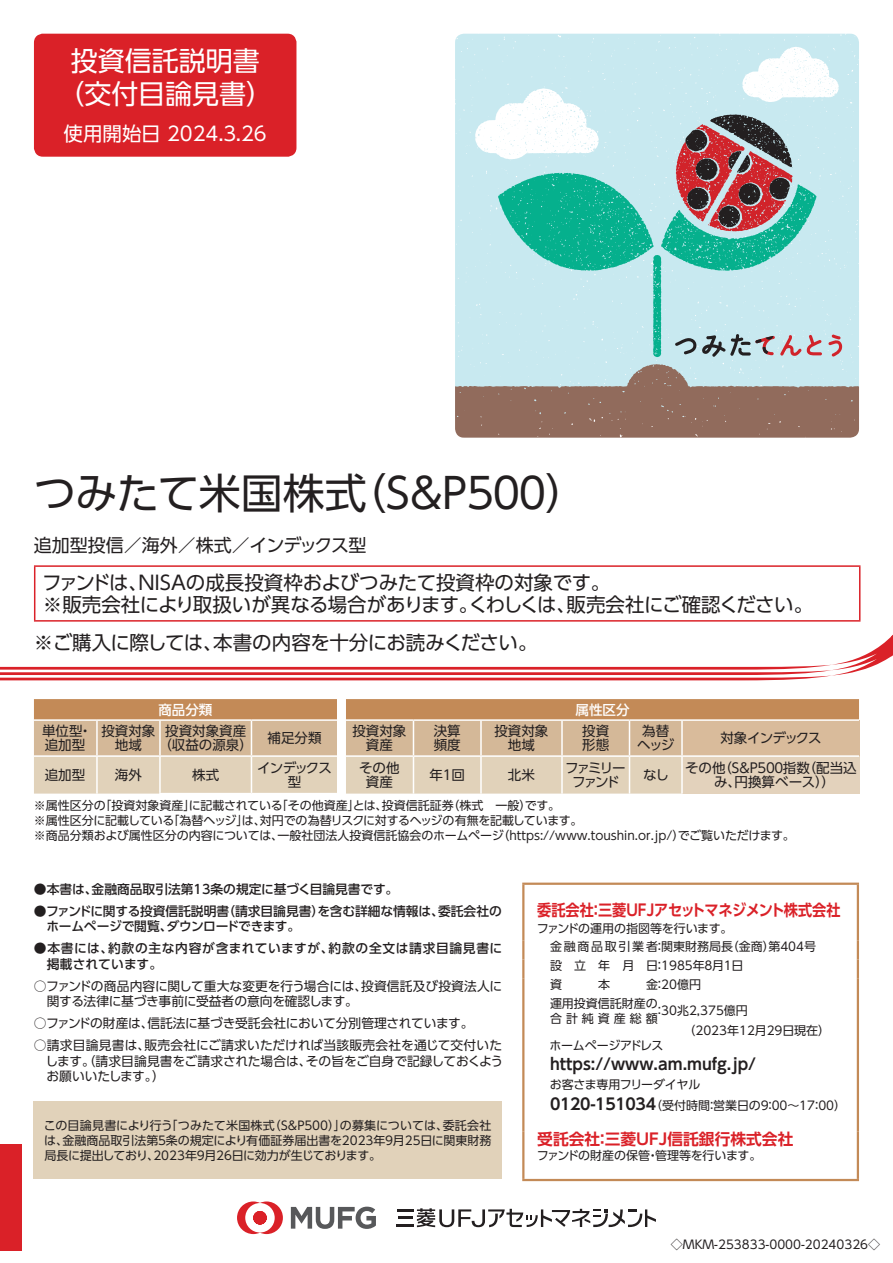
<style>
.page{position:relative;width:893px;height:1263px;background:#fff}
.page>*{position:absolute;margin:0;border:0;box-sizing:border-box;transform-origin:0 0}
.t1{font:42px "UD Shin Go Pro";letter-spacing:-.015em;color:#231f20}
.t2{font:27px/33px "UD Shin Go Pro";color:#fff;text-align:center}
.t3{font:19.5px/22.5px "UD Shin Go Pro";letter-spacing:-.025em;color:#231f20}
.t4{font:19.5px "UD Shin Go Pro";color:#fff}
.t5{font:18px "UD Shin Go Pro";letter-spacing:-.015em;color:#231f20}
.t6{font:700 15.75px "UD Shin Go Pro De";letter-spacing:-.045em;color:#da2128;scale:.9 1}
.t7{font:700 15.75px "UD Shin Go Pro De";color:#231f20}
.t8{font:700 15.75px "UD Shin Go Pro De";letter-spacing:-.01em;color:#da2128}
.t9{font:13.5px/13.5px "UD Shin Go Pro";color:#231f20;text-align:center}
.t10{font:13.5px/13.5px "UD Shin Go Pro";letter-spacing:-.145em;color:#231f20;text-align:center}
.t11{font:500 13.5px "UD Shin Go Pro";color:#fff}
.t12{font:13.5px "UD Shin Go Pro";letter-spacing:-.06em;color:#231f20}
.t13{font:12.75px/15.8px "UD Shin Go Pro";letter-spacing:-.01em;color:#231f20}
.t14{font:500 12.75px/15.8px "UD Shin Go Pro";color:#231f20}
.t15{font:500 12.75px/15.8px "UD Shin Go Pro";letter-spacing:.045em;color:#231f20}
.t16{font:12px/15px "UD Shin Go Pro";color:#231f20}
.t17{font:12px "UD Shin Go Pro";letter-spacing:-.03em;color:#231f20}
.t18{font:12px "UD Shin Go Pro";letter-spacing:.335em;color:#231f20}
.s1{font-family:"UD Shin Go Pro De";font-weight:700;font-size:15.75px}
</style>
<div class="page">
<svg style="left:0;top:621px;width:893px;height:59px"></svg>
<hr style="left:34px;top:565px;width:826px;height:2px;background:#da2128">
<hr style="left:34px;top:567px;width:1px;height:53px;background:#da2128">
<hr style="left:859px;top:567px;width:1px;height:53px;background:#da2128">
<hr style="left:34px;top:620px;width:826px;height:2px;background:#da2128">
<div style="left:34px;top:1101px;width:468px;height:78px;background:#e1d2ba"></div>
<div style="left:0;top:1144px;width:21px;height:107px;background:#da2128"></div>
<svg style="left:34px;top:699px;width:825px;height:95px"></svg>
<div style="left:682px;top:756px;width:177px;height:38px;background:#e3d2bc"></div>
<hr style="left:160px;top:719px;width:91px;height:2px;background:#fff">
<hr style="left:159px;top:721px;width:2px;height:34px;background:#fff">
<hr style="left:159px;top:757px;width:2px;height:36px;background:#fff">
<hr style="left:159px;top:793px;width:92px;height:1px;background:#fff">
<hr style="left:34px;top:719px;width:63px;height:2px;background:#fff">
<hr style="left:97px;top:719px;width:63px;height:2px;background:#fff">
<hr style="left:96px;top:721px;width:2px;height:34px;background:#fff">
<hr style="left:251px;top:719px;width:86px;height:2px;background:#fff">
<hr style="left:251px;top:721px;width:1px;height:34px;background:#fff">
<hr style="left:346px;top:719px;width:67px;height:2px;background:#fff">
<hr style="left:413px;top:719px;width:68px;height:2px;background:#fff">
<hr style="left:413px;top:721px;width:1px;height:34px;background:#fff">
<hr style="left:481px;top:719px;width:81px;height:2px;background:#fff">
<hr style="left:480px;top:721px;width:2px;height:34px;background:#fff">
<hr style="left:562px;top:719px;width:67px;height:2px;background:#fff">
<hr style="left:561px;top:721px;width:2px;height:34px;background:#fff">
<hr style="left:629px;top:719px;width:53px;height:2px;background:#fff">
<hr style="left:629px;top:721px;width:1px;height:34px;background:#fff">
<hr style="left:682px;top:719px;width:177px;height:2px;background:#fff">
<hr style="left:681px;top:721px;width:2px;height:34px;background:#fff">
<hr style="left:34px;top:755px;width:63px;height:2px;background:#fff">
<hr style="left:97px;top:755px;width:63px;height:2px;background:#fff">
<hr style="left:96px;top:757px;width:2px;height:37px;background:#fff">
<hr style="left:160px;top:755px;width:91px;height:2px;background:#fff">
<hr style="left:251px;top:755px;width:86px;height:2px;background:#fff">
<hr style="left:251px;top:757px;width:1px;height:36px;background:#fff">
<hr style="left:346px;top:755px;width:67px;height:2px;background:#fff">
<hr style="left:413px;top:755px;width:68px;height:2px;background:#fff">
<hr style="left:413px;top:757px;width:1px;height:37px;background:#fff">
<hr style="left:481px;top:755px;width:81px;height:2px;background:#fff">
<hr style="left:480px;top:757px;width:2px;height:37px;background:#fff">
<hr style="left:562px;top:755px;width:67px;height:2px;background:#fff">
<hr style="left:561px;top:757px;width:2px;height:37px;background:#fff">
<hr style="left:629px;top:755px;width:53px;height:2px;background:#fff">
<hr style="left:629px;top:757px;width:1px;height:37px;background:#fff">
<hr style="left:682px;top:755px;width:177px;height:2px;background:#fff">
<hr style="left:681px;top:757px;width:2px;height:37px;background:#fff">
<hr style="left:251px;top:793px;width:86px;height:1px;background:#fff">
<div style="left:35px;top:35px;width:260px;height:120px;background:#da2128;border-radius:8px"></div>
<div style="left:34px;top:34px;width:262px;height:123px;border:3px solid #da2128;border-radius:8px"></div>
<div style="left:455px;top:34px;width:404px;height:330px;background:#c8e9f0"></div>
<svg style="left:455px;top:364px;width:404px;height:74px"></svg>
<svg style="left:475px;top:47px;width:368px;height:310px"></svg>
<hr style="left:396px;top:1224px;width:18px;height:3px;background:#231f20">
<svg style="left:397px;top:1208px;width:259px;height:19px"></svg>
<svg style="left:291px;top:1206px;width:85px;height:23px"></svg>
<svg style="left:237px;top:1201px;width:46px;height:33px"></svg>
<hr style="left:522px;top:882px;width:337px;height:3px;background:#c38a57">
<hr style="left:522px;top:885px;width:2px;height:56px;background:#c38a57">
<hr style="left:857px;top:885px;width:2px;height:56px;background:#c38a57">
<svg style="left:522px;top:941px;width:2px;height:56px"></svg>
<svg style="left:857px;top:941px;width:2px;height:56px"></svg>
<hr style="left:522px;top:997px;width:2px;height:27px;background:#c38a57">
<hr style="left:857px;top:997px;width:2px;height:27px;background:#c38a57">
<svg style="left:522px;top:1024px;width:2px;height:15px"></svg>
<svg style="left:857px;top:1024px;width:2px;height:15px"></svg>
<hr style="left:522px;top:1039px;width:2px;height:92px;background:#c38a57">
<hr style="left:857px;top:1039px;width:2px;height:92px;background:#c38a57">
<hr style="left:522px;top:1131px;width:2px;height:48px;background:#c38a57">
<hr style="left:857px;top:1131px;width:2px;height:48px;background:#c38a57">
<hr style="left:522px;top:1179px;width:337px;height:2px;background:#c38a57">
<h2 class="t2" style="left:57px;top:43px;width:217px">投資信託説明書（交付目論見書）</h2>
<h3 class="t4" style="left:64px;top:118px;width:205px">使用開始日 2024.３.26</h3>
<h1 class="t1" style="left:34px;top:459px;width:555px">つみたて米国株式（Ｓ＆Ｐ５００）</h1>
<h3 class="t5" style="left:34px;top:530px;width:334px">追加型投信／海外／株式／インデックス型</h3>
<h3 class="t3" style="left:42px;top:570px;width:773px">ファンドは、ＮＩＳＡの成長投資枠およびつみたて投資枠の対象です。<br>※販売会社により取扱いが異なる場合があります。くわしくは、販売会社にご確認ください。</h3>
<h3 class="t3" style="left:34px;top:631px;width:505px">※ご購入に際しては、本書の内容を十分にお読みください。</h3>
<p class="t11" style="left:158px;top:699px;width:55px">商品分類</p>
<p class="t11" style="left:575px;top:699px;width:55px">属性区分</p>
<p class="t9" style="left:42px;top:724px;width:51px;text-align:left">単位型・追加型</p>
<p class="t9" style="left:101px;top:724px;width:55px">投資対象地域</p>
<p class="t9" style="left:158px;top:724px;width:96px">投資対象資産（収益の源泉）</p>
<p class="t9" style="left:268px;top:731px;width:55px">補足分類</p>
<p class="t9" style="left:352px;top:724px;width:55px">投資対象資産</p>
<p class="t9" style="left:434px;top:724px;width:28px;text-align:left">決算頻度</p>
<p class="t9" style="left:494px;top:724px;width:55px">投資対象地域</p>
<p class="t9" style="left:582px;top:724px;width:28px;text-align:left">投資形態</p>
<p class="t9" style="left:637px;top:724px;width:39px">為替ヘッジ</p>
<p class="t12" style="left:720px;top:727px;width:103px">対象インデックス</p>
<p class="t9" style="left:45px;top:768px;width:42px">追加型</p>
<p class="t9" style="left:115px;top:768px;width:28px">海外</p>
<p class="t9" style="left:192px;top:768px;width:28px">株式</p>
<p class="t9" style="left:257px;top:761px;width:76px">インデックス型</p>
<p class="t9" style="left:359px;top:761px;width:42px">その他資産</p>
<p class="t9" style="left:429px;top:768px;width:37px">年１回</p>
<p class="t9" style="left:508px;top:768px;width:28px">北米</p>
<p class="t10" style="left:565px;top:761px;width:62px">ファミリーファンド</p>
<p class="t9" style="left:643px;top:768px;width:27px">なし</p>
<p class="t9" style="left:685px;top:761px;width:173px">その他（Ｓ＆Ｐ５００指数（配当込み、円換算ベース））</p>
<p class="t16" style="left:34px;top:798px;width:762px">※属性区分の「投資対象資産」に記載されている「その他資産」とは、投資信託証券（株式　一般）です。<br>※属性区分に記載している「為替ヘッジ」は、対円での為替リスクに対するヘッジの有無を記載しています。<br>※商品分類および属性区分の内容については、一般社団法人投資信託協会のホームページ（https://www.toushin.or.jp/）でご覧いただけます。</p>
<p class="t14" style="left:34px;top:881px;width:366px">●本書は、金融商品取引法第13条の規定に基づく目論見書です。</p>
<p class="t14" style="left:46px;top:902px;width:457px;text-indent:-12px">●ファンドに関する投資信託説明書（請求目論見書）を含む詳細な情報は、委託会社のホームページで閲覧、ダウンロードできます。</p>
<p class="t15" style="left:47px;top:940px;width:457px;text-indent:-13px">●本書には、約款の主な内容が含まれていますが、約款の全文は請求目論見書に掲載されています。</p>
<p class="t13" style="left:47px;top:977px;width:457px;text-indent:-13px">○ファンドの商品内容に関して重大な変更を行う場合には、投資信託及び投資法人に関する法律に基づき事前に受益者の意向を確認します。</p>
<p class="t13" style="left:34px;top:1015px;width:441px">○ファンドの財産は、信託法に基づき受託会社において分別管理されています。</p>
<p class="t13" style="left:45px;top:1037px;width:459px;text-align:justify;text-indent:-12px">○請求目論見書は、販売会社にご請求いただければ当該販売会社を通じて交付いたします。（請求目論見書をご請求された場合は、その旨をご自身で記録しておくようお願いいたします。）</p>
<p class="t16" style="left:44px;top:1117px;width:449px;text-align:justify">この目論見書により行う「つみたて米国株式（Ｓ＆Ｐ５００）」の募集については、委託会社は、金融商品取引法第５条の規定により有価証券届出書を2023年９月25日に関東財務局長に提出しており、2023年９月26日に効力が生じております。</p>
<h3 class="t6" style="left:537px;top:897px;width:338px">委託会社：三菱ＵＦＪアセットマネジメント株式会社</h3>
<p class="t16" style="left:550px;top:918px;width:268px;line-height:18.8px;text-indent:-13px">ファンドの運用の指図等を行います。<br>金融商品取引業者：関東財務局長（金商）第404号設 立 年 月 日：1985年８月１日<br>資</p>
<p class="t16" style="left:550px;top:974px;width:153px;line-height:18.8px;text-indent:96px">金：20億円運用投資信託財産の</p>
<p class="t18" style="left:550px;top:1008px;width:109px">合計純資産総額</p>
<p class="t16" style="left:683px;top:1000px;width:148px;line-height:19.5px;text-indent:-30px">：30兆2,375億円<br>（2023年12月29日現在）</p>
<p class="t17" style="left:550px;top:1035px;width:115px">ホームページアドレス</p>
<h3 class="t7" style="left:550px;top:1051px;width:208px">https://www.am.mufg.jp/</h3>
<p class="t16" style="left:550px;top:1074px;width:298px;line-height:21px">お客さま専用フリーダイヤル<br><span class="s1">0120-151034</span>（受付時間：営業日の９：00～17：00）</p>
<h3 class="t8" style="left:537px;top:1126px;width:258px">受託会社：三菱ＵＦＪ信託銀行株式会社</h3>
<p class="t16" style="left:537px;top:1147px;width:226px">ファンドの財産の保管・管理等を行います。</p>
<p class="t16" style="left:598px;top:976px;width:13px">本</p>
<p class="t16" style="left:671px;top:1236px;width:211px">◇MKM-253833-0000-20240326◇</p>
</div>
